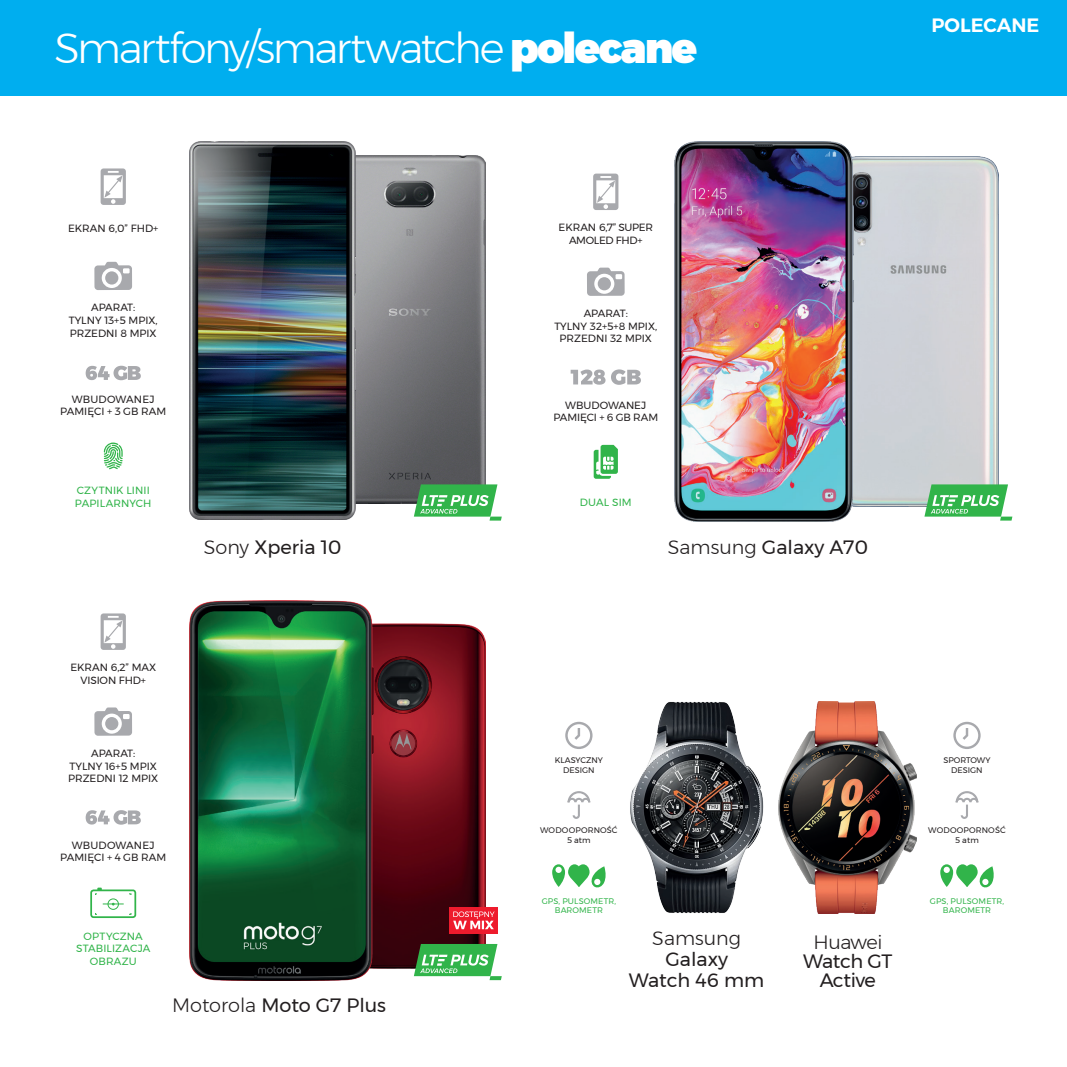
<style>
.page{position:relative;width:1067px;height:1067px;background:#fff}
.page>*{position:absolute;margin:0;border:0;box-sizing:border-box;transform-origin:0 0}
.t1{font:300 42px "Montserrat";letter-spacing:-.06em;color:#fff}
.t2{font:19.25px/21px "Montserrat";color:#231f20;text-align:center}
.t3{font:300 19.25px "Montserrat";color:#231f20}
.t4{font:19.25px/19.2px "Montserrat";letter-spacing:-.02em;color:#231f20;text-align:center}
.t5{font:600 19.25px "Montserrat";color:#fff}
.t6{font:10.5px/12.6px "Montserrat";color:#231f20;text-align:center}
.t7{font:10.5px/12.6px "Montserrat";letter-spacing:.015em;color:#31b44a}
.t8{font:10.5px/12.6px "Montserrat";letter-spacing:-.03em;color:#231f20;text-align:center}
.t9{font:8.05px/9.6px "Montserrat";letter-spacing:.005em;color:#231f20;text-align:center}
.t10{font:8.05px/9.6px "Montserrat";letter-spacing:.015em;color:#31b44a;text-align:center}
.s1{font-weight:900}
.s2{font-weight:300}
</style>
<div class="page">
<img style="left:853px;top:156px;width:145px;height:350px">
<img style="left:190px;top:600px;width:296px;height:380px">
<img style="left:355px;top:156px;width:131px;height:348px">
<div style="left:449px;top:907px;width:48px;height:26px;background:#ee1b2d"></div>
<svg style="left:453px;top:911px;width:41px;height:18px"></svg>
<div style="left:0;top:0;width:1067px;height:95px;background:#00aeef"></div>
<svg style="left:101px;top:168px;width:25px;height:37px"></svg>
<svg style="left:94px;top:262px;width:38px;height:28px"></svg>
<div style="left:105px;top:271px;width:13px;height:13px;background:#a8a9ad;border-radius:50%"></div>
<svg style="left:86px;top:366px;width:55px;height:14px"></svg>
<svg style="left:104px;top:442px;width:19px;height:27px"></svg>
<svg style="left:565px;top:721px;width:27px;height:28px"></svg>
<svg style="left:567px;top:791px;width:23px;height:28px"></svg>
<svg style="left:552px;top:864px;width:54px;height:24px"></svg>
<svg style="left:953px;top:721px;width:27px;height:28px"></svg>
<svg style="left:955px;top:791px;width:23px;height:28px"></svg>
<svg style="left:940px;top:864px;width:54px;height:24px"></svg>
<svg style="left:101px;top:613px;width:25px;height:37px"></svg>
<svg style="left:94px;top:707px;width:38px;height:28px"></svg>
<div style="left:105px;top:717px;width:13px;height:13px;background:#a8a9ad;border-radius:50%"></div>
<svg style="left:86px;top:810px;width:55px;height:14px"></svg>
<div style="left:90px;top:889px;width:46px;height:29px;border:2px solid #31b44a;border-radius:2px"></div>
<svg style="left:97px;top:887px;width:5px;height:3px"></svg>
<svg style="left:95px;top:893px;width:36px;height:21px"></svg>
<div style="left:97px;top:893px;width:32px;height:22px;background:#fff"></div>
<div style="left:94px;top:895px;width:38px;height:17px;background:#fff"></div>
<div style="left:108px;top:898px;width:11px;height:11px;border:1px solid #31b44a;border-radius:50%"></div>
<svg style="left:103px;top:902px;width:21px;height:3px"></svg>
<svg style="left:593px;top:174px;width:25px;height:36px"></svg>
<svg style="left:587px;top:267px;width:37px;height:29px"></svg>
<div style="left:597px;top:277px;width:14px;height:13px;background:#a8a9ad;border-radius:50%"></div>
<svg style="left:570px;top:369px;width:71px;height:16px"></svg>
<svg style="left:593px;top:445px;width:25px;height:34px"></svg>
<svg style="left:414px;top:484px;width:88px;height:36px"></svg>
<svg style="left:924px;top:484px;width:88px;height:36px"></svg>
<svg style="left:414px;top:944px;width:88px;height:36px"></svg>
<img style="left:630px;top:701px;width:134px;height:212px">
<img style="left:190px;top:142px;width:165px;height:377px">
<img style="left:675px;top:142px;width:178px;height:379px">
<img style="left:779px;top:701px;width:138px;height:212px">
<h1 class="t1" style="left:55px;top:17px;width:644px">Smartfony/smartwatche <span class="s1">polecane</span></h1>
<h2 class="t5" style="left:931px;top:10px;width:109px">POLECANE</h2>
<p class="t6" style="left:68px;top:222px;width:92px">EKRAN 6,0” FHD+</p>
<p class="t6" style="left:69px;top:301px;width:90px">APARAT:<br>TYLNY 13+5 MPIX,<br>PRZEDNI 8 MPIX</p>
<p class="t6" style="left:60px;top:393px;width:108px">WBUDOWANEJ<br>PAMIĘCI + 3 GB RAM</p>
<p class="t7" style="left:75px;top:484px;width:78px">CZYTNIK LINII<br>PAPILARNYCH</p>
<h2 class="t2" style="left:204px;top:536px;width:139px"><span class="s2">Sony</span> Xperia 10</h2>
<p class="t6" style="left:70px;top:661px;width:87px">EKRAN 6,2” MAX<br>VISION FHD+</p>
<p class="t6" style="left:68px;top:747px;width:92px">APARAT:<br>TYLNY 16+5 MPIX<br>PRZEDNI 12 MPIX</p>
<p class="t6" style="left:60px;top:838px;width:108px">WBUDOWANEJ<br>PAMIĘCI + 4 GB RAM</p>
<p class="t7" style="left:76px;top:929px;width:76px;text-align:center">OPTYCZNA<br>STABILIZACJA<br>OBRAZU</p>
<h2 class="t2" style="left:172px;top:994px;width:215px"><span class="s2">Motorola</span> Moto G7 Plus</h2>
<p class="t8" style="left:558px;top:221px;width:96px">EKRAN 6,7” SUPER<br>AMOLED FHD+</p>
<p class="t6" style="left:554px;top:307px;width:104px">APARAT:<br>TYLNY 32+5+8 MPIX,<br>PRZEDNI 32 MPIX</p>
<p class="t6" style="left:553px;top:398px;width:106px">WBUDOWANEJ<br>PAMIĘCI + 6 GB RAM</p>
<p class="t7" style="left:580px;top:495px;width:53px">DUAL SIM</p>
<h2 class="t2" style="left:668px;top:536px;width:202px"><span class="s2">Samsung</span> Galaxy A70</h2>
<p class="t9" style="left:555px;top:755px;width:50px">KLASYCZNY<br>DESIGN</p>
<p class="t9" style="left:943px;top:755px;width:49px">SPORTOWY<br>DESIGN</p>
<p class="t9" style="left:540px;top:825px;width:79px">WODOOPORNOŚĆ<br>5 atm</p>
<p class="t9" style="left:928px;top:825px;width:79px">WODOOPORNOŚĆ<br>5 atm</p>
<p class="t10" style="left:542px;top:895px;width:76px">GPS, PULSOMETR,<br>BAROMETR</p>
<p class="t10" style="left:929px;top:895px;width:76px">GPS, PULSOMETR,<br>BAROMETR</p>
<h2 class="t3" style="left:652px;top:923px;width:90px">Samsung</h2>
<h2 class="t2" style="left:629px;top:948px;width:137px">Galaxy<br>Watch 46 mm</h2>
<h2 class="t3" style="left:813px;top:927px;width:70px">Huawei</h2>
<h2 class="t4" style="left:803px;top:951px;width:91px">Watch GT<br>Active</h2>
</div>
